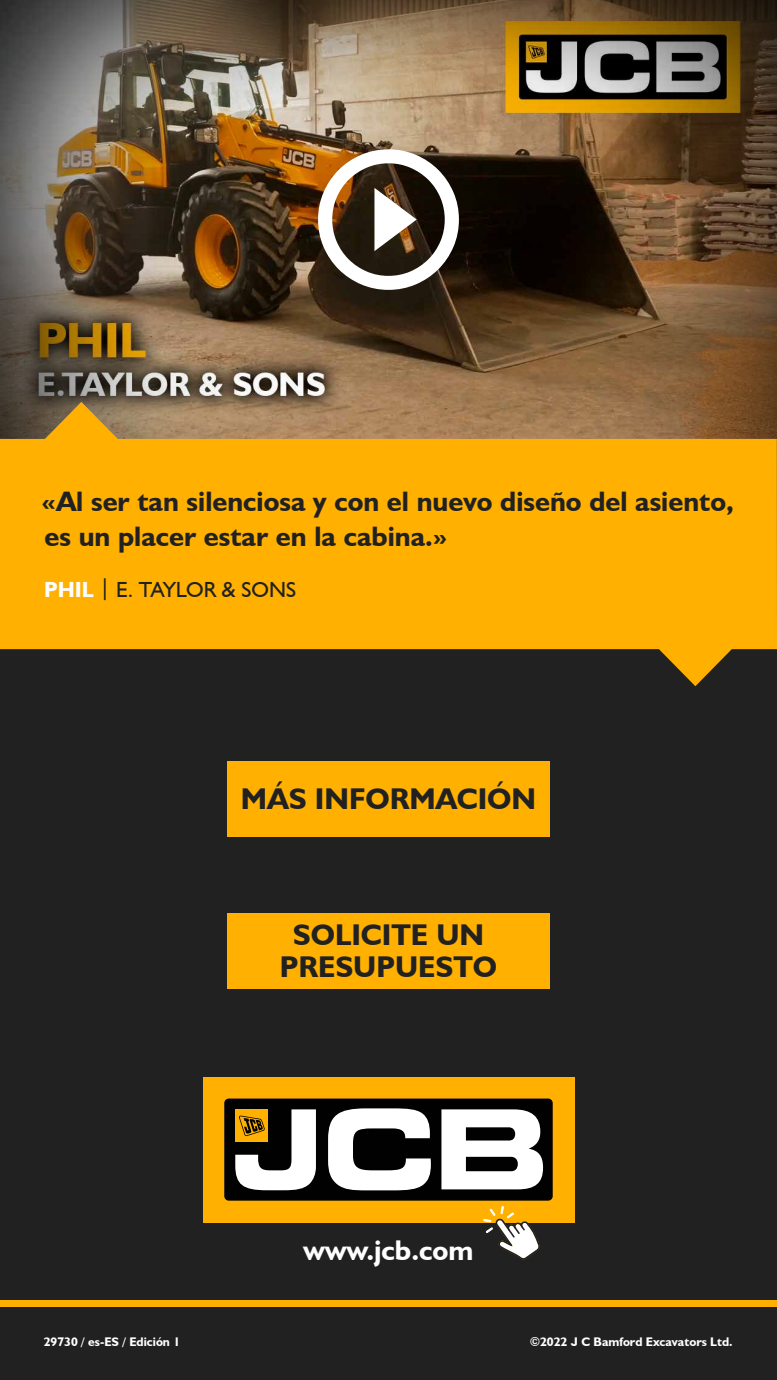
<style>
.page{position:relative;width:777px;height:1380px;background:#fff}
.page>*{position:absolute;margin:0;border:0;box-sizing:border-box;transform-origin:0 0}
.t1{font:700 30px/32.5px "JCB Euro";color:#212121;text-align:center}
.t2{font:700 28.5px "JCB Euro";color:#fff}
.t3{font:700 28.12px/35.1px "JCB Euro";color:#212121}
.t4{font:21.88px "JCB Euro Roman";color:#212121}
.t5{font:700 12.5px "JCB Euro";color:#fff}
.s1{font-family:"JCB Euro";font-weight:700;color:#fff}
</style>
<div class="page">
<div style="left:0;top:0;width:776px;height:1380px;background:#212121"></div>
<img style="left:0;top:0;width:776px;height:402px">
<svg style="left:318px;top:149px;width:140px;height:141px;background:#7f7162"></svg>
<div style="left:0;top:1300px;width:776px;height:7px;background:#ffb000"></div>
<div style="left:203px;top:1077px;width:371px;height:145px;background:#ffb000"></div>
<div style="left:224px;top:1099px;width:328px;height:102px;background:#000100;border-radius:5px"></div>
<svg style="left:328px;top:1108px;width:102px;height:82px"></svg>
<svg style="left:441px;top:1109px;width:102px;height:80px"></svg>
<svg style="left:235px;top:1109px;width:81px;height:81px"></svg>
<svg style="left:483px;top:1206px;width:57px;height:54px"></svg>
<svg style="left:0;top:402px;width:776px;height:284px;background:#d6970e"></svg>
<div style="left:227px;top:913px;width:322px;height:76px;background:#ffb000"></div>
<div style="left:227px;top:761px;width:322px;height:76px;background:#ffb000"></div>
<p class="t3" style="left:41px;top:484px;width:693px">«Al ser tan silenciosa y con el nuevo diseño del asiento, es un placer estar en la cabina.»</p>
<p class="t4" style="left:44px;top:576px;width:253px"><span class="s1">PHIL</span> | E. TAYLOR &amp; SONS</p>
<p class="t1" style="left:241px;top:782px;width:297px">MÁS INFORMACIÓN</p>
<p class="t1" style="left:280px;top:918px;width:218px">SOLICITE UN<br>PRESUPUESTO</p>
<p class="t2" style="left:303px;top:1232px;width:171px">www.jcb.com</p>
<p class="t5" style="left:44px;top:1334px;width:138px">29730 / es‑ES / Edición 1</p>
<p class="t5" style="left:529px;top:1334px;width:204px">©2022 J C Bamford Excavators Ltd.</p>
</div>
